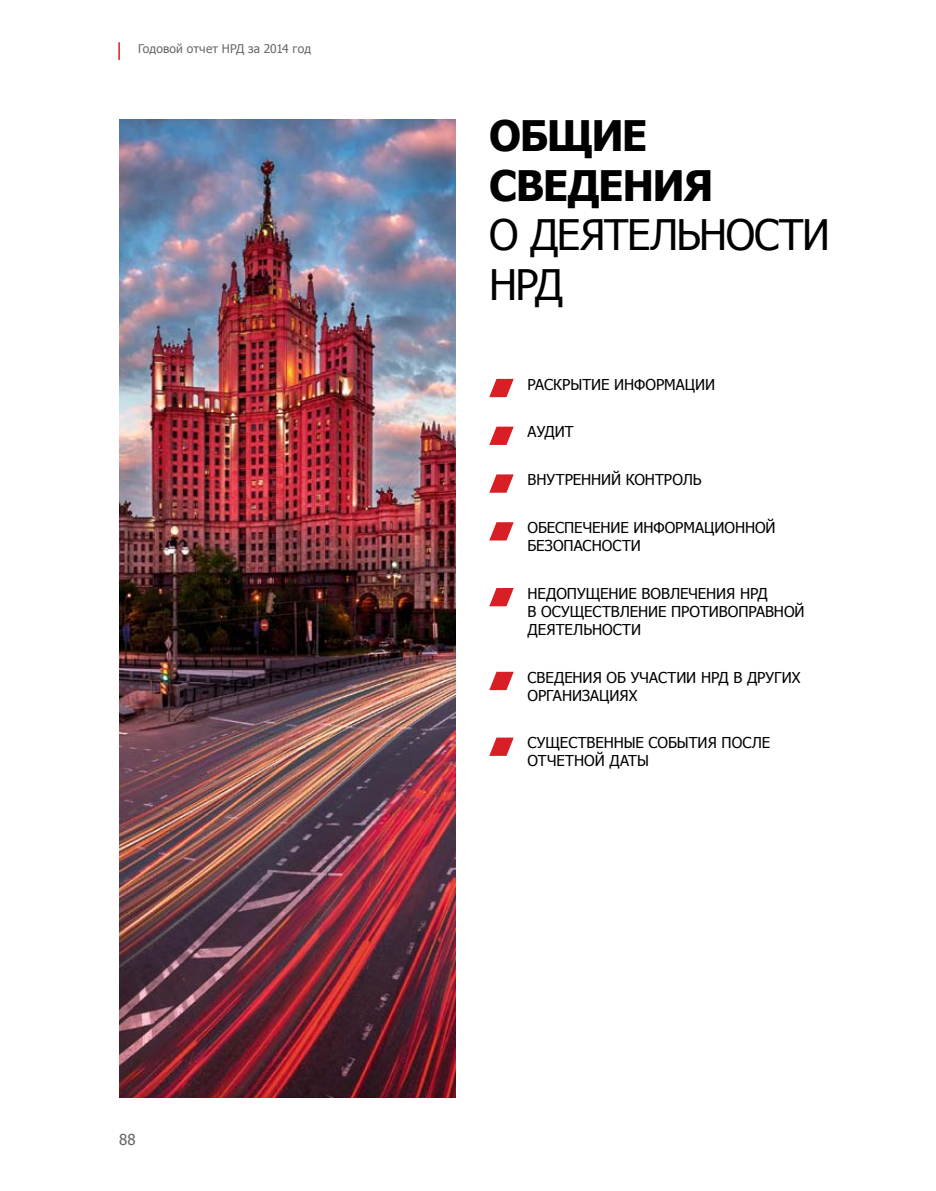
<style>
.page{position:relative;width:936px;height:1191px;background:#fff}
.page>*{position:absolute;margin:0;border:0;box-sizing:border-box;transform-origin:0 0}
.t1{font:42px/49.5px "Tahoma";letter-spacing:-.03em;color:#000}
.t2{font:700 42px/49.5px "Tahoma";letter-spacing:-.035em;color:#000}
.t3{font:15px/18px "Tahoma";color:#000}
.t4{font:15px "Tahoma";color:#676767}
.t5{font:12px "Tahoma";letter-spacing:.01em;color:#676767}
</style>
<div class="page">
<svg style="left:118px;top:42px;width:2px;height:18px"></svg>
<img style="left:119px;top:119px;width:336px;height:978px">
<svg style="left:489px;top:379px;width:24px;height:18px"></svg>
<svg style="left:489px;top:426px;width:24px;height:19px"></svg>
<svg style="left:489px;top:474px;width:24px;height:19px"></svg>
<svg style="left:489px;top:522px;width:24px;height:18px"></svg>
<svg style="left:489px;top:588px;width:24px;height:18px"></svg>
<svg style="left:489px;top:672px;width:24px;height:18px"></svg>
<svg style="left:489px;top:737px;width:24px;height:19px"></svg>
<p class="t5" style="left:138px;top:41px;width:174px">Годовой отчет НРД за 2014 год</p>
<p class="t4" style="left:119px;top:1130px;width:18px">88</p>
<h1 class="t2" style="left:489px;top:108px;width:226px">Общие сведения</h1>
<h1 class="t1" style="left:489px;top:208px;width:336px">о деятельности<br>НРД</h1>
<p class="t3" style="left:527px;top:374px;width:18px">Раскр</p>
<p class="t3" style="left:570px;top:374px;width:96px">ытие информации</p>
<p class="t3" style="left:527px;top:422px;width:20px">Ауди</p>
<p class="t3" style="left:565px;top:422px;width:10px">т</p>
<p class="t3" style="left:527px;top:470px;width:64px">Внутренни</p>
<p class="t3" style="left:611px;top:470px;width:92px">й контроль</p>
<p class="t3" style="left:513px;top:518px;width:12px">Об</p>
<p class="t3" style="left:547px;top:518px;width:139px">есп ечени е информаци</p>
<p class="t3" style="left:724px;top:518px;width:53px">онной</p>
<p class="t3" style="left:527px;top:536px;width:47px">безопасн</p>
<p class="t3" style="left:601px;top:536px;width:38px">ости</p>
<p class="t3" style="left:527px;top:583px;width:242px">Недопущени е вовлечения НРД в осуществлени е противоправн</p>
<p class="t3" style="left:784px;top:601px;width:22px">ой</p>
<p class="t3" style="left:527px;top:619px;width:113px">деятельности</p>
<p class="t3" style="left:527px;top:667px;width:216px">Сведения обучастии НРД вдругих организаци</p>
<p class="t3" style="left:619px;top:685px;width:18px">ях</p>
<p class="t3" style="left:527px;top:733px;width:244px">Существенн ые события после отчетной даты</p>
</div>
